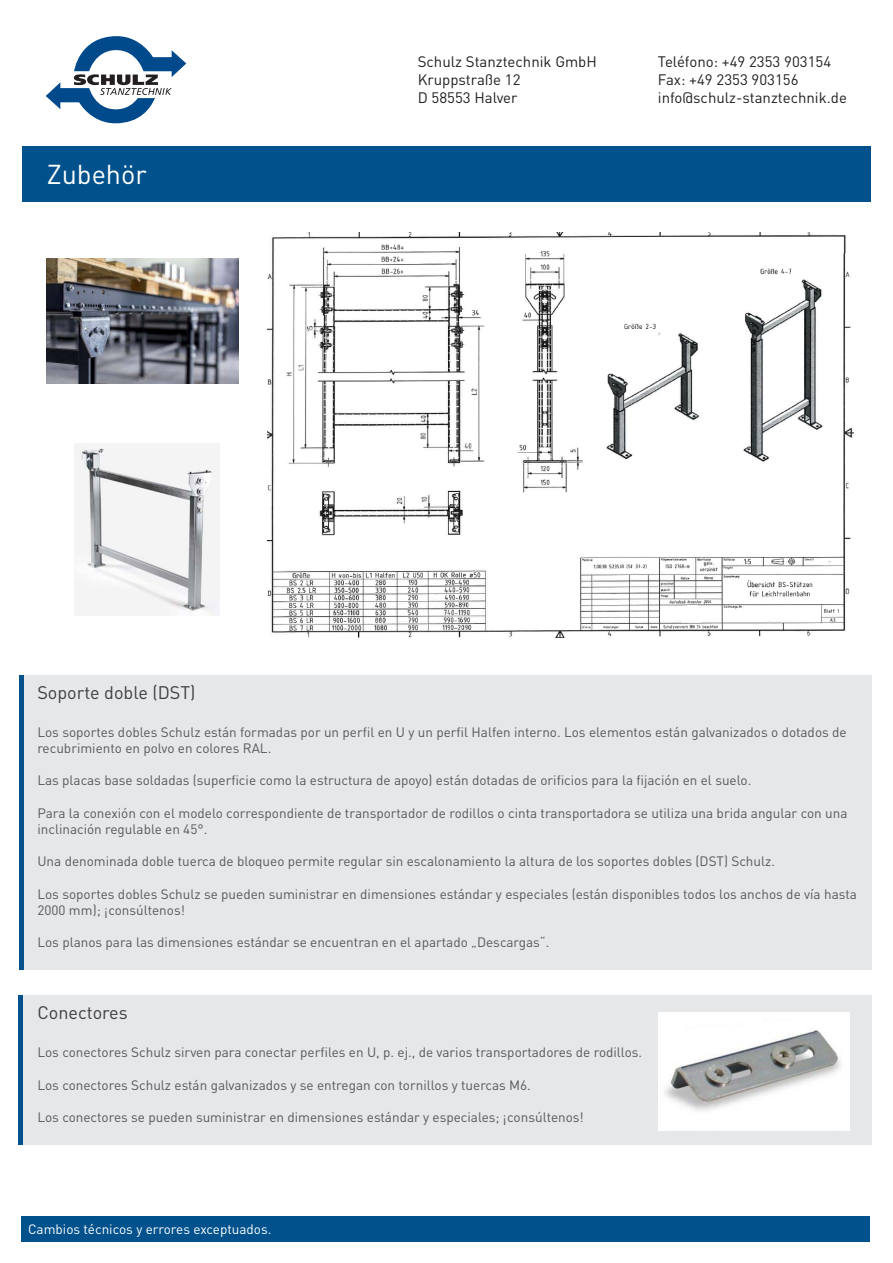
<style>
.page{position:relative;width:893px;height:1263px;background:#fff}
.page>*{position:absolute;margin:0;border:0;box-sizing:border-box;transform-origin:0 0}
.t1{font:27px "DIN Pro";color:#fff}
.t2{font:18px "DIN Pro";color:#3e3e3f}
.t3{font:15px/18px "DIN Pro";color:#231f20}
.t4{font:13.5px/16.2px "DIN Pro";color:#57585a}
.t5{font:13.5px "DIN Pro";color:#fff}
</style>
<div class="page">
<div style="left:22px;top:146px;width:849px;height:55px;background:#01518c"></div>
<div style="left:20px;top:675px;width:852px;height:294px;background:#e6e7e9"></div>
<div style="left:22px;top:1216px;width:848px;height:26px;background:#01518c"></div>
<hr style="left:20px;top:675px;width:4px;height:294px;background:#01518c">
<svg style="left:46px;top:36px;width:140px;height:87px"></svg>
<div style="left:20px;top:995px;width:852px;height:150px;background:#e6e7e9"></div>
<div style="left:18px;top:995px;width:5px;height:150px;background:#01518c"></div>
<img style="left:659px;top:1012px;width:191px;height:118px">
<img style="left:47px;top:258px;width:191px;height:125px">
<img style="left:75px;top:443px;width:144px;height:172px">
<img style="left:268px;top:233px;width:586px;height:404px">
<h1 class="t1" style="left:47px;top:156px;width:102px">Zubehör</h1>
<p class="t3" style="left:418px;top:52px;width:181px">Schulz Stanztechnik GmbH<br>Kruppstraße 12<br>D 58553 Halver</p>
<p class="t3" style="left:658px;top:52px;width:191px">Teléfono: +49 2353 903154<br>Fax: +49 2353 903156 info@schulz-stanztechnik.de</p>
<h2 class="t2" style="left:37px;top:680px;width:160px">Soporte doble (DST)</h2>
<p class="t4" style="left:37px;top:723px;width:811px">Los soportes dobles Schulz están formadas por un perfil en U y un perfil Halfen interno. Los elementos están galvanizados o dotados de recubrimiento en polvo en colores RAL.</p>
<p class="t4" style="left:37px;top:772px;width:715px">Las placas base soldadas (superficie como la estructura de apoyo) están dotadas de orificios para la fijación en el suelo.</p>
<p class="t4" style="left:37px;top:804px;width:812px">Para la conexión con el modelo correspondiente de transportador de rodillos o cinta transportadora se utiliza una brida angular con una inclinación regulable en 45°.</p>
<p class="t4" style="left:37px;top:853px;width:739px">Una denominada doble tuerca de bloqueo permite regular sin escalonamiento la altura de los soportes dobles (DST) Schulz.</p>
<p class="t4" style="left:37px;top:885px;width:821px">Los soportes dobles Schulz se pueden suministrar en dimensiones estándar y especiales (están disponibles todos los anchos de vía hasta<br>2000 mm); ¡consúltenos!</p>
<p class="t4" style="left:37px;top:934px;width:513px">Los planos para las dimensiones estándar se encuentran en el apartado „Descargas“.</p>
<h2 class="t2" style="left:37px;top:1000px;width:92px">Conectores</h2>
<p class="t4" style="left:37px;top:1043px;width:606px">Los conectores Schulz sirven para conectar perfiles en U, p. ej., de varios transportadores de rodillos.</p>
<p class="t4" style="left:37px;top:1076px;width:495px">Los conectores Schulz están galvanizados y se entregan con tornillos y tuercas M6.</p>
<p class="t4" style="left:37px;top:1108px;width:548px">Los conectores se pueden suministrar en dimensiones estándar y especiales; ¡consúltenos!</p>
<p class="t5" style="left:28px;top:1220px;width:245px">Cambios técnicos y errores exceptuados.</p>
</div>
